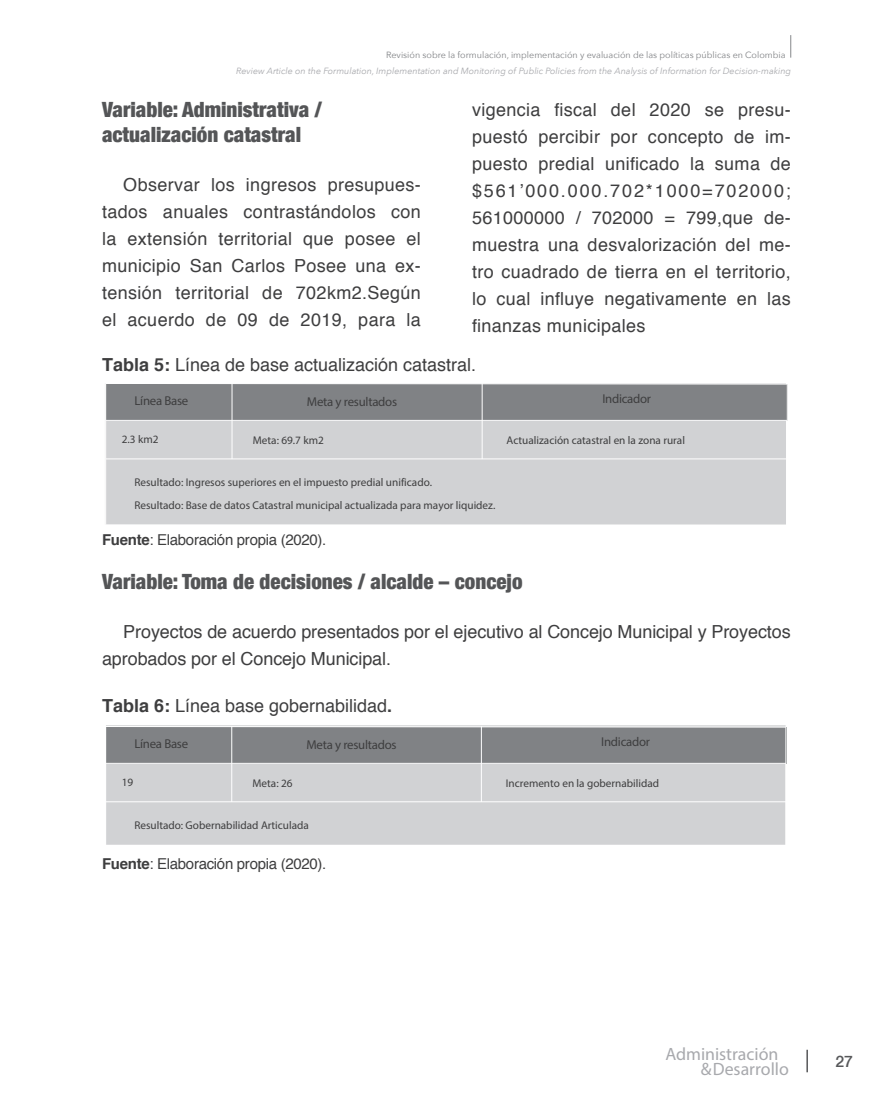
<style>
.page{position:relative;width:893px;height:1106px;background:#fff}
.page>*{position:absolute;margin:0;border:0;box-sizing:border-box;transform-origin:0 0}
.TITULO{font:900 condensed 21px "Helvetica Neue LT Com";color:#545557}
.párrafo_normal{font:18px/27px "Helvetica";color:#3e3e3f;text-align:justify}
.Título_Tabla_Figura{font:18px "Helvetica";color:#3e3e3f}
.t1{font:100 17.85px/15px "Helvetica Neue";color:#a8a9ad}
.t2{font:500 15.75px "Helvetica Neue LT Com";color:#57585a}
.Texto_fuente{font:15px "Helvetica";letter-spacing:-.02em;color:#3e3e3f}
.t3{font:700 12.9px "Helvetica Neue";letter-spacing:-.02em;color:#3e3e3f}
.t4{font:700 12.75px "Helvetica Neue";letter-spacing:-.02em;color:#3e3e3f}
.t5{font:11.25px/22.6px "Helvetica Neue";color:#3e3e3f}
.t6{font:italic 9px "Avenir Next";color:#a8a9ad}
.t7{font:9px "Avenir Next";color:#808285}
.s1{font-weight:700}
</style>
<div class="page">
<hr style="left:806px;top:1049px;width:2px;height:23px;background:#57585a">
<svg style="left:790px;top:35px;width:1px;height:23px"></svg>
<div style="left:106px;top:421px;width:680px;height:103px;background:#d1d2d4"></div>
<div style="left:106px;top:384px;width:682px;height:36px;background:#808285"></div>
<hr style="left:232px;top:383px;width:1px;height:76px;background:#fff">
<hr style="left:482px;top:383px;width:1px;height:76px;background:#fff">
<hr style="left:106px;top:458px;width:682px;height:1px;background:#fff">
<hr style="left:787px;top:384px;width:1px;height:141px;background:#fff">
<svg style="left:106px;top:383px;width:682px;height:2px"></svg>
<div style="left:106px;top:764px;width:679px;height:80px;background:#d1d2d4"></div>
<div style="left:106px;top:727px;width:680px;height:36px;background:#808285"></div>
<hr style="left:231px;top:726px;width:1px;height:76px;background:#fff">
<hr style="left:481px;top:726px;width:1px;height:76px;background:#fff">
<hr style="left:106px;top:801px;width:680px;height:1px;background:#fff">
<hr style="left:785px;top:726px;width:1px;height:120px;background:#fff">
<svg style="left:106px;top:725px;width:681px;height:3px"></svg>
<p class="t7" style="left:386px;top:47px;width:401px">Revisión sobre la formulación, implementación y evaluación de las políticas públicas en Colombia</p>
<p class="t6" style="left:236px;top:64px;width:557px">Review Article on the Formulation, Implementation and Monitoring of Public Policies from the Analysis of Information for Decision-making</p>
<p class="TITULO" style="left:102px;top:97px;width:221px">Variable: Administrativa /</p>
<p class="TITULO" style="left:102px;top:122px;width:201px">actualización catastral</p>
<p class="párrafo_normal" style="left:102px;top:172px;width:320px;text-indent:21px">Observar los ingresos presupues&shy;tados anuales contrastándolos con la extensión territorial que posee el municipio San Carlos Posee una ex&shy;tensión territorial de 702km2.Según el acuerdo de 09 de 2019, para la</p>
<p class="párrafo_normal" style="left:472px;top:96px;width:320px">vigencia fiscal del 2020 se presu&shy;puestó percibir por concepto de im&shy;puesto predial unificado la suma de $561’000.000.702*1000=702000; 561000000 / 702000 = 799,que de&shy;muestra una desvalorización del me&shy;tro cuadrado de tierra en el territorio, lo cual influye negativamente en las finanzas municipales</p>
<p class="párrafo_normal" style="left:102px;top:352px;width:376px"><span class="s1">Tabla 5:</span> Línea de base actualización catastral.</p>
<p class="t3" style="left:134px;top:392px;width:55px">Línea Base</p>
<p class="t3" style="left:307px;top:393px;width:92px">Meta y resultados</p>
<p class="t3" style="left:602px;top:391px;width:50px">Indicador</p>
<p class="t5" style="left:253px;top:429px;width:72px">Meta: 69.7 km2</p>
<p class="t5" style="left:507px;top:429px;width:180px">Actualización catastral en la zona rural</p>
<p class="t5" style="left:134px;top:471px;width:362px">Resultado: Ingresos superiores en el impuesto predial unificado.<br>Resultado: Base de datos Catastral municipal actualizada para mayor liquidez.</p>
<p class="t5" style="left:122px;top:428px;width:38px">2.3 km2</p>
<p class="Texto_fuente" style="left:102px;top:527px;width:226px"><span class="s1">Fuente</span>: Elaboración propia (2020).</p>
<p class="TITULO" style="left:102px;top:569px;width:422px">Variable: Toma de decisiones / alcalde – concejo</p>
<p class="párrafo_normal" style="left:102px;top:618px;width:690px;text-indent:21px">Proyectos de acuerdo presentados por el ejecutivo al Concejo Municipal y Proyectos aprobados por el Concejo Municipal.</p>
<p class="Título_Tabla_Figura" style="left:102px;top:692px;width:292px"><span class="s1">Tabla 6:</span> Línea base gobernabilidad<span class="s1">.</span></p>
<p class="t4" style="left:134px;top:735px;width:55px">Línea Base</p>
<p class="t4" style="left:306px;top:736px;width:92px">Meta y resultados</p>
<p class="t4" style="left:601px;top:734px;width:50px">Indicador</p>
<p class="t5" style="left:253px;top:772px;width:41px">Meta: 26</p>
<p class="t5" style="left:506px;top:772px;width:155px">Incremento en la gobernabilidad</p>
<p class="t5" style="left:134px;top:813px;width:176px">Resultado: Gobernabilidad Articulada</p>
<p class="t5" style="left:122px;top:770px;width:13px">19</p>
<p class="Texto_fuente" style="left:102px;top:852px;width:226px"><span class="s1">Fuente</span>: Elaboración propia (2020).</p>
<p class="t1" style="left:701px;top:1046px;width:89px;text-indent:-36px">Administración &amp;Desarrollo</p>
<p class="t2" style="left:835px;top:1051px;width:19px">27</p>
</div>
